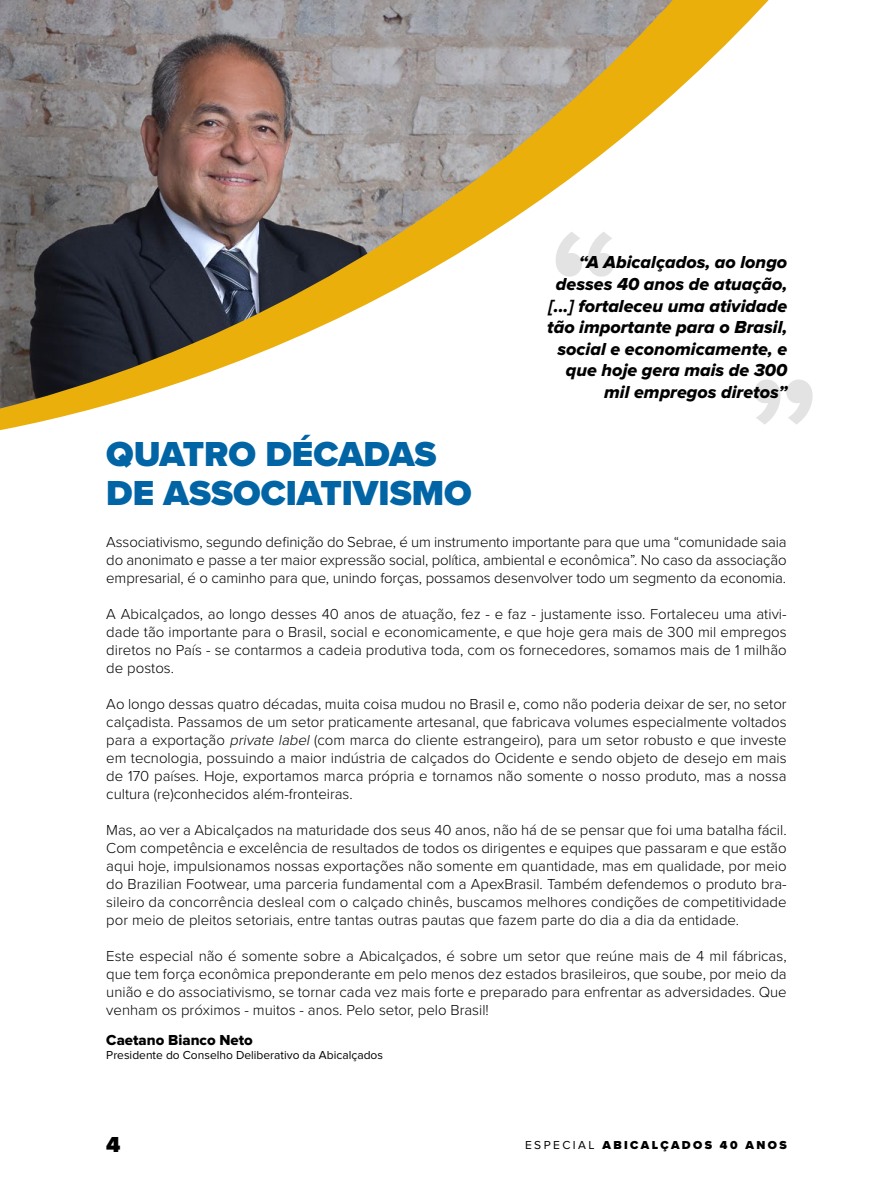
<style>
.page{position:relative;width:893px;height:1191px;background:#fff}
.page>*{position:absolute;margin:0;border:0;box-sizing:border-box;transform-origin:0 0}
.t1{font:900 36px/39px "Proxima Nova";color:#0064a5}
.t2{font:900 22.5px "Proxima Nova";color:#000}
.t3{font:italic 800 18px/21.6px "Proxima Nova";color:#000;text-align:right}
.t4{font:300 15px/18px "Proxima Nova";color:#000;text-align:justify}
.t5{font:800 15px "Proxima Nova";color:#000}
.t6{font:12px "Proxima Nova";color:#000}
.t7{font:900 12px "Proxima Nova";letter-spacing:.2em;color:#000}
.s1{font-style:italic}
.s2{font-weight:400}
</style>
<div class="page">
<svg style="left:0;top:0;width:769px;height:431px"></svg>
<svg style="left:556px;top:232px;width:58px;height:45px"></svg>
<svg style="left:754px;top:379px;width:59px;height:45px"></svg>
<p class="t3" style="left:547px;top:252px;width:242px">“A Abicalçados, ao longo desses 40 anos de atuação, [...] fortaleceu uma atividade tão importante para o Brasil, social e economicamente, e que hoje gera mais de 300 mil empregos diretos”</p>
<h1 class="t1" style="left:106px;top:434px;width:367px">QUATRO DÉCADAS<br>DE ASSOCIATIVISMO</h1>
<p class="t4" style="left:106px;top:532px;width:682px">Associativismo, segundo definição do Sebrae, é um instrumento importante para que uma “comunidade saia do anonimato e passe a ter maior expressão social, política, ambiental e econômica”. No caso da associação empresarial, é o caminho para que, unindo forças, possamos desenvolver todo um segmento da economia.</p>
<p class="t4" style="left:106px;top:604px;width:682px">A Abicalçados, ao longo desses 40 anos de atuação, fez - e faz - justamente isso. Fortaleceu uma ativi&shy;dade tão importante para o Brasil, social e economicamente, e que hoje gera mais de 300 mil empregos diretos no País - se contarmos a cadeia produtiva toda, com os fornecedores, somamos mais de 1 milhão de postos.</p>
<p class="t4" style="left:106px;top:694px;width:682px">Ao longo dessas quatro décadas, muita coisa mudou no Brasil e, como não poderia deixar de ser, no setor calçadista. Passamos de um setor praticamente artesanal, que fabricava volumes especialmente voltados para a exportação <span class="s1">private label</span>(com marca do cliente estrangeiro), para um setor robusto e que investe em tecnologia, possuindo a maior indústria de calçados do Ocidente e sendo objeto de desejo em mais de 170 países. Hoje, exportamos marca própria e tornamos não somente o nosso produto, mas a nossa cultura (re)conhecidos além-fronteiras.</p>
<p class="t4" style="left:106px;top:820px;width:682px">Mas, ao ver a Abicalçados na maturidade dos seus 40 anos, não há de se pensar que foi uma batalha fácil.<br>Com competência e excelência de resultados de todos os dirigentes e equipes que passaram e que estão aqui hoje, impulsionamos nossas exportações não somente em quantidade, mas em qualidade, por meio do Brazilian Footwear, uma parceria fundamental com a ApexBrasil. Também defendemos o produto bra&shy;sileiro da concorrência desleal com o calçado chinês, buscamos melhores condições de competitividade por meio de pleitos setoriais, entre tantas outras pautas que fazem parte do dia a dia da entidade.</p>
<p class="t4" style="left:106px;top:946px;width:682px">Este especial não é somente sobre a Abicalçados, é sobre um setor que reúne mais de 4 mil fábricas, que tem força econômica preponderante em pelo menos dez estados brasileiros, que soube, por meio da união e do associativismo, se tornar cada vez mais forte e preparado para enfrentar as adversidades. Que venham os próximos - muitos - anos. Pelo setor, pelo Brasil!</p>
<p class="t5" style="left:106px;top:1031px;width:148px">Caetano Bianco Neto</p>
<p class="t6" style="left:106px;top:1048px;width:278px">Presidente do Conselho Deliberativo da Abicalçados</p>
<h2 class="t2" style="left:106px;top:1128px;width:16px">4</h2>
<p class="t7" style="left:525px;top:1136px;width:263px"><span class="s2">ESPECIAL</span> ABICALÇADOS 40 ANOS</p>
</div>
